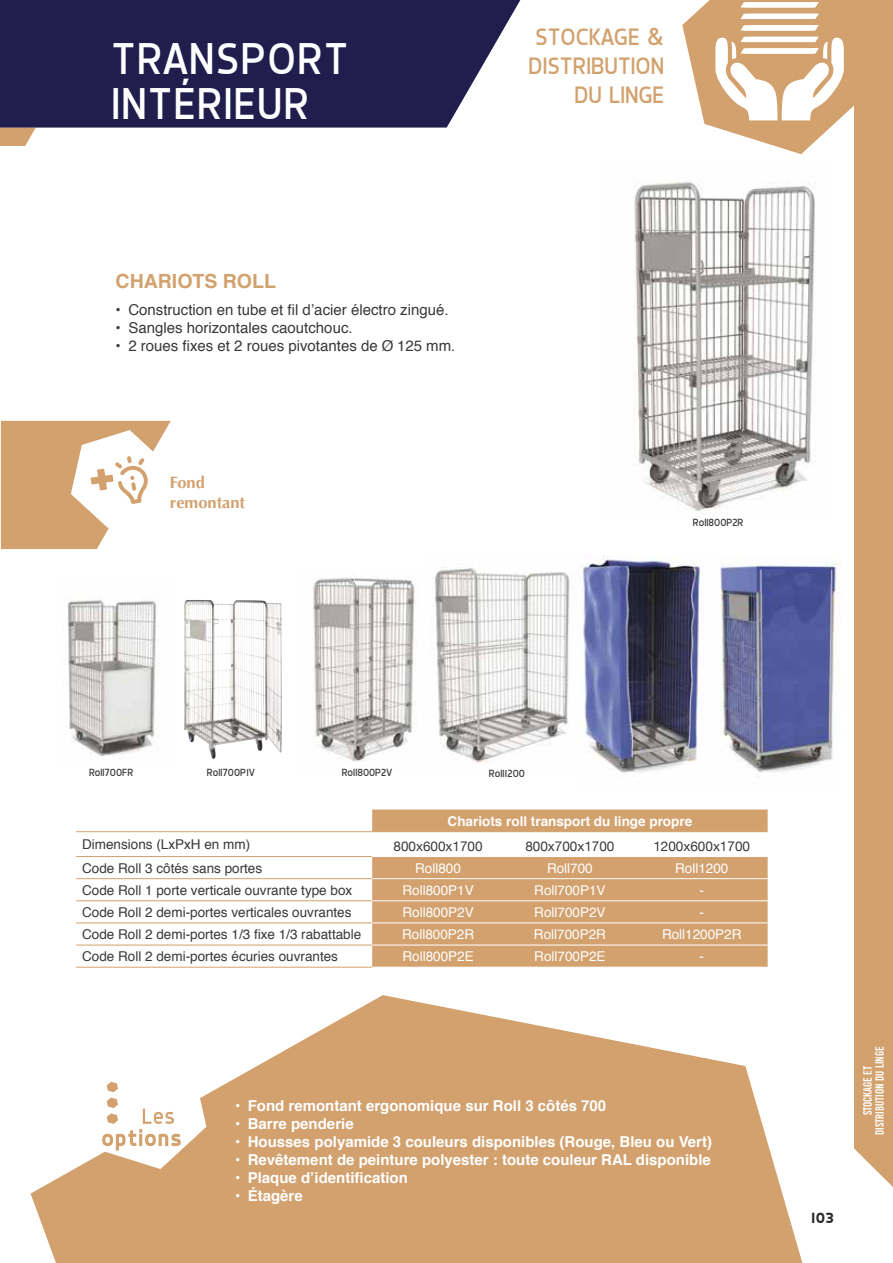
<style>
.page{position:relative;width:893px;height:1263px;background:#fff}
.page>*{position:absolute;margin:0;border:0;box-sizing:border-box;transform-origin:0 0}
.t1{font:45px/45px "Dyno";letter-spacing:.03em;color:#fff}
.t2{font:24px/28.8px "Dyno";color:#d2a16e;text-align:right}
.t3{font:700 19.5px "Helvetica";color:#d2a16e}
.t4{font:700 16.5px/19.5px "Optima";color:#d2a16e}
.t5{font:700 15px "Helvetica";color:#fff}
.t6{font:15px "Helvetica";color:#393939}
.t7{font:700 15px "Dyno";color:#292929}
.t8{font:13.5px "Helvetica";color:#393939}
.t9{font:13.5px "Helvetica";color:#fff}
.t10{font:13.5px "Helvetica Neue";color:#393939}
.t11{font:700 13.5px "Helvetica";color:#fff}
.t12{font:12px/12px "Bebas Kai";color:#fff;text-align:center}
.t13{font:10.5px "Dyno";color:#393939}
.s1{font-family:"DIN";font-weight:500}
</style>
<div class="page">
<svg style="left:682px;top:0;width:172px;height:154px"></svg>
<svg style="left:0;top:128px;width:36px;height:18px"></svg>
<svg style="left:0;top:0;width:521px;height:128px;background:#312e5b"></svg>
<svg style="left:31px;top:995px;width:771px;height:268px;fill:#d2a16e"></svg>
<svg style="left:372px;top:809px;width:396px;height:158px;fill:#d2a16e"></svg>
<hr style="left:76px;top:831px;width:296px;height:1px;background:#d2a16e">
<hr style="left:372px;top:831px;width:132px;height:1px;background:#d2a16e">
<hr style="left:504px;top:831px;width:132px;height:1px;background:#d2a16e">
<hr style="left:636px;top:831px;width:132px;height:1px;background:#d2a16e">
<hr style="left:76px;top:856px;width:296px;height:1px;background:#d2a16e">
<hr style="left:76px;top:878px;width:296px;height:1px;background:#d2a16e">
<hr style="left:76px;top:900px;width:296px;height:1px;background:#d2a16e">
<hr style="left:76px;top:922px;width:296px;height:1px;background:#d2a16e">
<hr style="left:76px;top:945px;width:296px;height:1px;background:#d2a16e">
<hr style="left:76px;top:967px;width:296px;height:1px;background:#d2a16e">
<hr style="left:372px;top:856px;width:132px;height:1px;background:#fff">
<hr style="left:504px;top:856px;width:132px;height:1px;background:#fff">
<hr style="left:636px;top:856px;width:132px;height:1px;background:#fff">
<hr style="left:372px;top:878px;width:132px;height:1px;background:#fff">
<hr style="left:504px;top:878px;width:132px;height:1px;background:#fff">
<hr style="left:636px;top:878px;width:132px;height:1px;background:#fff">
<hr style="left:372px;top:900px;width:132px;height:1px;background:#fff">
<hr style="left:504px;top:900px;width:132px;height:1px;background:#fff">
<hr style="left:636px;top:900px;width:132px;height:1px;background:#fff">
<hr style="left:372px;top:922px;width:132px;height:1px;background:#fff">
<hr style="left:504px;top:922px;width:132px;height:1px;background:#fff">
<hr style="left:636px;top:922px;width:132px;height:1px;background:#fff">
<hr style="left:372px;top:945px;width:132px;height:1px;background:#fff">
<hr style="left:504px;top:945px;width:132px;height:1px;background:#fff">
<hr style="left:636px;top:945px;width:132px;height:1px;background:#fff">
<svg style="left:87px;top:1047px;width:119px;height:122px"></svg>
<img style="left:634px;top:181px;width:181px;height:330px">
<img style="left:68px;top:597px;width:90px;height:160px">
<img style="left:184px;top:600px;width:98px;height:159px">
<img style="left:313px;top:578px;width:104px;height:184px">
<img style="left:434px;top:566px;width:136px;height:197px">
<img style="left:578px;top:556px;width:125px;height:217px">
<img style="left:720px;top:562px;width:119px;height:211px">
<div style="left:854px;top:0;width:39px;height:1187px;background:#d2a16e"></div>
<svg style="left:0;top:421px;width:171px;height:128px"></svg>
<h1 class="t1" style="left:112px;top:36px;width:238px">TRANSPORT<br>INTÉRIEUR</h1>
<h3 class="t3" style="left:116px;top:266px;width:162px">CHARIOTS ROLL</h3>
<p class="t6" style="left:116px;top:298px;width:334px">• Construction en tube et fil d’acier électro zingué.</p>
<p class="t6" style="left:116px;top:316px;width:239px">• Sangles horizontales caoutchouc.</p>
<p class="t6" style="left:116px;top:334px;width:341px">• 2 roues fixes et 2 roues pivotantes de Ø 125 mm.</p>
<p class="t4" style="left:170px;top:473px;width:77px">Fond remontant</p>
<h2 class="t2" style="left:529px;top:22px;width:137px">STOCKAGE <span class="s1">&amp;<br></span>DISTRIBUTION<br>DU LINGE</h2>
<p class="t13" style="left:693px;top:516px;width:52px">Roll800P2R</p>
<p class="t13" style="left:89px;top:767px;width:46px">Roll700FR</p>
<p class="t13" style="left:207px;top:767px;width:49px">Roll700P1V</p>
<p class="t13" style="left:342px;top:767px;width:52px">Roll800P2V</p>
<p class="t13" style="left:489px;top:767px;width:38px">Roll1200</p>
<p class="t11" style="left:448px;top:810px;width:246px">Chariots roll transport du linge propre</p>
<p class="t8" style="left:82px;top:834px;width:170px">Dimensions (LxPxH en mm)</p>
<p class="t10" style="left:394px;top:836px;width:91px">800x600x1700</p>
<p class="t10" style="left:525px;top:836px;width:91px">800x700x1700</p>
<p class="t10" style="left:653px;top:836px;width:98px">1200x600x1700</p>
<p class="t8" style="left:82px;top:857px;width:182px">Code Roll 3 côtés sans portes</p>
<p class="t9" style="left:415px;top:857px;width:47px">Roll800</p>
<p class="t9" style="left:547px;top:857px;width:47px">Roll700</p>
<p class="t9" style="left:675px;top:857px;width:55px">Roll1200</p>
<p class="t8" style="left:82px;top:880px;width:272px">Code Roll 1 porte verticale ouvrante type box</p>
<p class="t9" style="left:402px;top:880px;width:73px">Roll800P1V</p>
<p class="t9" style="left:534px;top:880px;width:73px">Roll700P1V</p>
<p class="t9" style="left:699px;top:880px;width:6px">-</p>
<p class="t8" style="left:82px;top:902px;width:271px">Code Roll 2 demi-portes verticales ouvrantes</p>
<p class="t9" style="left:402px;top:902px;width:73px">Roll800P2V</p>
<p class="t9" style="left:534px;top:902px;width:73px">Roll700P2V</p>
<p class="t9" style="left:699px;top:902px;width:6px">-</p>
<p class="t8" style="left:82px;top:924px;width:281px">Code Roll 2 demi-portes 1/3 fixe 1/3 rabattable</p>
<p class="t9" style="left:402px;top:924px;width:74px">Roll800P2R</p>
<p class="t9" style="left:534px;top:924px;width:74px">Roll700P2R</p>
<p class="t9" style="left:662px;top:924px;width:81px">Roll1200P2R</p>
<p class="t8" style="left:82px;top:946px;width:257px">Code Roll 2 demi-portes écuries ouvrantes</p>
<p class="t9" style="left:402px;top:946px;width:73px">Roll800P2E</p>
<p class="t9" style="left:534px;top:946px;width:73px">Roll700P2E</p>
<p class="t9" style="left:699px;top:946px;width:6px">-</p>
<p class="t5" style="left:235px;top:1093px;width:373px">• Fond remontant ergonomique sur Roll 3 côtés 700</p>
<p class="t5" style="left:235px;top:1111px;width:120px">• Barre penderie</p>
<p class="t5" style="left:235px;top:1129px;width:479px">• Housses polyamide 3 couleurs disponibles (Rouge, Bleu ou Vert)</p>
<p class="t5" style="left:235px;top:1147px;width:477px">• Revêtement de peinture polyester : toute couleur RAL disponible</p>
<p class="t5" style="left:235px;top:1165px;width:174px">• Plaque d’identification</p>
<p class="t5" style="left:235px;top:1183px;width:69px">• Étagère</p>
<p class="t12" style="left:862px;top:1135px;width:90px;rotate:-90deg">STOCKAGE ET<br>DISTRIBUTION DU LINGE</p>
<p class="t7" style="left:811px;top:1209px;width:24px">103</p>
</div>
